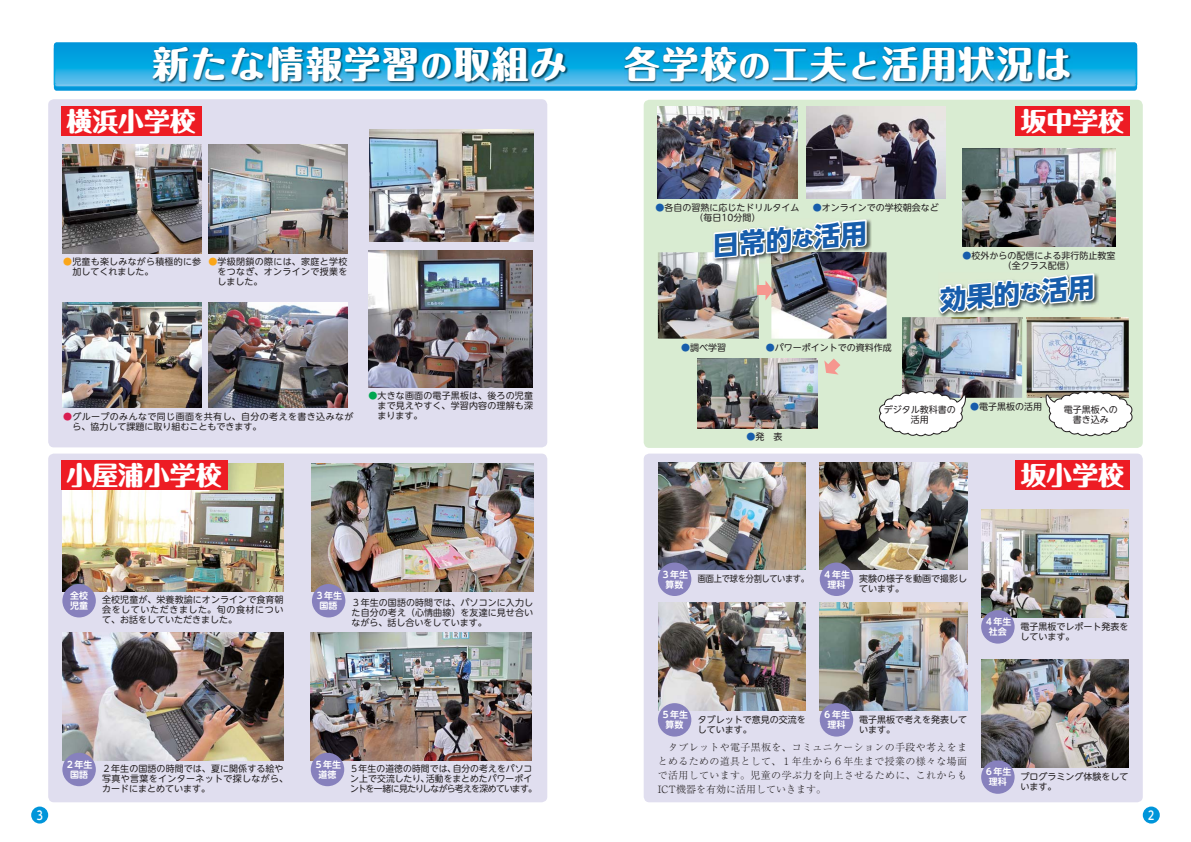
<style>
.page{position:relative;width:1191px;height:842px;background:#fff}
.page>*{position:absolute;margin:0;border:0;box-sizing:border-box;transform-origin:0 0}
.t1{font:36.5px "Maru Fo Pro Heavy 90 pv RKSJ H";letter-spacing:.05em;color:#fff}
.t2{font:26.3px "UD Shin Go Pr 6 Bold 90 pv RKSJ H";color:#175dab}
.t3{font:25.8px "Maru Fo Pro Heavy 90 pv RKSJ H";color:#fff}
.t4{font:12px "UD Shin M Go Pr 6 Medium 90 pv RKSJ H";color:#fff}
.t5{font:10px/14px "Ryumin Pr 6 Light 90 pv RKSJ H";letter-spacing:.035em;color:#231f20;text-align:justify}
.t6{font:9px/10px "UD Shin M Go Pr 6 Regular 90 pv RKSJ H";color:#231f20}
.t7{font:9px/10px "UD Shin M Go Pr 6 Regular 90 pv RKSJ H";letter-spacing:.045em;color:#231f20}
.t8{font:9px/10px "UD Shin M Go Pr 6 De Bold 90 pv RKSJ H";color:#fff;text-align:center}
.t9{font:9px/10px "UD Shin M Go Pr 6 Regular 90 pv RKSJ H";letter-spacing:.025em;color:#231f20}
.t10{font:9px "UD Shin M Go Pr 6 Regular 90 pv RKSJ H";letter-spacing:-.035em;color:#231f20;scale:.91 1}
.s1{font-size:31.5px}
.s2{color:#faa61a}
.s3{color:#d91d52}
.s4{color:#00a650}
.s5{color:#175dab}
.s6{font-size:21.3px}
</style>
<div class="page">
<div style="left:643px;top:100px;width:499px;height:348px;background:#d9ecd2;border-radius:6px"></div>
<div style="left:48px;top:99px;width:499px;height:348px;background:#e0deef;border-radius:6px"></div>
<div style="left:643px;top:454px;width:499px;height:348px;background:#e0deef;border-radius:6px"></div>
<div style="left:48px;top:454px;width:499px;height:348px;background:#e0deef;border-radius:6px"></div>
<div style="left:31px;top:806px;width:17px;height:17px;background:#0095da;border-radius:50%"></div>
<div style="left:1142px;top:806px;width:17px;height:17px;background:#0095da;border-radius:50%"></div>
<svg style="left:54px;top:88px;width:1083px;height:3px;background:#179edd"></svg>
<img style="left:54px;top:43px;width:1083px;height:45px">
<img style="left:55px;top:82px;width:1081px;height:4px">
<img style="left:771px;top:252px;width:115px;height:87px">
<img style="left:658px;top:106px;width:139px;height:92px">
<img style="left:806px;top:106px;width:139px;height:92px">
<img style="left:697px;top:358px;width:120px;height:70px">
<img style="left:658px;top:252px;width:101px;height:87px">
<img style="left:902px;top:317px;width:120px;height:81px">
<img style="left:1026px;top:317px;width:102px;height:81px">
<img style="left:962px;top:148px;width:153px;height:99px">
<img style="left:658px;top:462px;width:148px;height:108px">
<img style="left:981px;top:509px;width:147px;height:108px">
<img style="left:658px;top:602px;width:148px;height:108px">
<img style="left:981px;top:660px;width:147px;height:107px">
<img style="left:369px;top:129px;width:164px;height:113px">
<img style="left:62px;top:632px;width:221px;height:128px">
<img style="left:312px;top:463px;width:221px;height:128px">
<img style="left:311px;top:632px;width:221px;height:128px">
<img style="left:62px;top:463px;width:221px;height:128px">
<img style="left:624px;top:46px;width:448px;height:38px">
<img style="left:152px;top:46px;width:416px;height:38px">
<img style="left:868px;top:219px;width:3px;height:31px">
<img style="left:771px;top:252px;width:100px;height:12px">
<img style="left:712px;top:260px;width:47px;height:4px">
<svg style="left:712px;top:219px;width:156px;height:41px"></svg>
<img style="left:1022px;top:273px;width:77px;height:46px">
<img style="left:938px;top:317px;width:84px;height:2px">
<img style="left:1026px;top:317px;width:73px;height:2px">
<svg style="left:938px;top:273px;width:157px;height:44px"></svg>
<img style="left:62px;top:145px;width:139px;height:108px">
<img style="left:208px;top:145px;width:139px;height:108px">
<img style="left:208px;top:303px;width:139px;height:105px">
<img style="left:62px;top:303px;width:139px;height:105px">
<img style="left:368px;top:250px;width:164px;height:138px">
<div style="left:1015px;top:106px;width:114px;height:30px;background:#ed1c24"></div>
<div style="left:61px;top:106px;width:140px;height:30px;background:#ed1c24"></div>
<div style="left:61px;top:461px;width:166px;height:29px;background:#ed1c24"></div>
<div style="left:1015px;top:461px;width:114px;height:29px;background:#ed1c24"></div>
<div style="left:757px;top:286px;width:10px;height:9px;background:#f6978f"></div>
<svg style="left:765px;top:280px;width:8px;height:20px"></svg>
<svg style="left:824px;top:358px;width:16px;height:17px"></svg>
<div style="left:658px;top:562px;width:33px;height:34px;background:#8781bd;border-radius:50%"></div>
<div style="left:62px;top:584px;width:34px;height:33px;background:#8781bd;border-radius:50%"></div>
<div style="left:312px;top:584px;width:33px;height:33px;background:#8781bd;border-radius:50%"></div>
<div style="left:62px;top:753px;width:34px;height:33px;background:#8781bd;border-radius:50%"></div>
<div style="left:311px;top:753px;width:33px;height:33px;background:#8781bd;border-radius:50%"></div>
<div style="left:658px;top:703px;width:33px;height:33px;background:#8781bd;border-radius:50%"></div>
<div style="left:981px;top:610px;width:33px;height:34px;background:#8781bd;border-radius:50%"></div>
<div style="left:981px;top:760px;width:33px;height:34px;background:#8781bd;border-radius:50%"></div>
<img style="left:819px;top:462px;width:148px;height:108px">
<img style="left:819px;top:602px;width:148px;height:108px">
<div style="left:819px;top:562px;width:34px;height:34px;background:#8781bd;border-radius:50%"></div>
<div style="left:819px;top:703px;width:34px;height:33px;background:#8781bd;border-radius:50%"></div>
<svg style="left:879px;top:390px;width:88px;height:47px"></svg>
<svg style="left:1045px;top:390px;width:88px;height:47px"></svg>
<h1 class="t1" style="left:152px;top:50px;width:416px">新たな情報学習<span class="s1">の</span>取組み</h1>
<h1 class="t1" style="left:624px;top:50px;width:449px">各学校<span class="s1">の</span>工夫<span class="s1">と</span>活用状況は</h1>
<h3 class="t3" style="left:67px;top:111px;width:130px">横浜小学校</h3>
<h3 class="t3" style="left:1020px;top:111px;width:105px">坂中学校</h3>
<p class="t9" style="left:72px;top:258px;width:130px;text-indent:-9px"><span class="s2">●</span>児童も楽しみながら積極的に参加してくれました。</p>
<p class="t6" style="left:217px;top:258px;width:131px;text-align:justify;text-indent:-9px"><span class="s2">●</span>学級閉鎖の際には、家庭と学校をつなぎ、オンラインで授業をしました。</p>
<p class="t7" style="left:72px;top:413px;width:283px;text-indent:-9px"><span class="s3">●</span>グループのみんなで同じ画面を共有し、自分の考えを書き込みながら、協力して課題に取り組むこともできます。</p>
<p class="t6" style="left:377px;top:392px;width:157px;text-align:justify;text-indent:-9px"><span class="s4">●</span> 大きな画面の電子黒板は、後ろの児童まで見えやすく、学習内容の理解も深まります。</p>
<p class="t6" style="left:655px;top:203px;width:146px;text-align:center"><span class="s5">●</span>各自の習熟に応じたドリルタイム（毎日10分間）</p>
<p class="t6" style="left:813px;top:203px;width:127px"><span class="s5">●</span>オンラインでの学校朝会など</p>
<h2 class="t2" style="left:710px;top:236px;width:157px;rotate:-5deg">日常的<span class="s6">な</span>活用</h2>
<p class="t6" style="left:962px;top:252px;width:155px;text-align:center"><span class="s5">●</span>校外からの配信による非行防止教室（全クラス配信）</p>
<p class="t6" style="left:681px;top:344px;width:46px"><span class="s5">●</span>調べ学習</p>
<p class="t6" style="left:766px;top:344px;width:127px"><span class="s5">●</span>パワーポイントでの資料作成</p>
<h2 class="t2" style="left:938px;top:290px;width:157px;rotate:-5deg">効果的<span class="s6">な</span>活用</h2>
<p class="t6" style="left:746px;top:432px;width:37px"><span class="s5">●</span>発　表</p>
<p class="t6" style="left:970px;top:403px;width:73px"><span class="s5">●</span>電子黒板の活用</p>
<p class="t6" style="left:884px;top:406px;width:73px;text-align:center">デジタル教科書の活用</p>
<p class="t6" style="left:1063px;top:406px;width:55px;text-align:center">電子黒板への書き込み</p>
<h3 class="t3" style="left:67px;top:466px;width:156px">小屋浦小学校</h3>
<h3 class="t3" style="left:1020px;top:466px;width:105px">坂小学校</h3>
<p class="t8" style="left:70px;top:592px;width:19px;text-align:left">全校児童</p>
<p class="t8" style="left:315px;top:592px;width:28px">３年生国語</p>
<p class="t6" style="left:102px;top:596px;width:183px;text-align:justify">全校児童が、栄養教諭にオンラインで食育朝会をしていただきました。旬の食材について、お話をしていただきました。</p>
<p class="t6" style="left:352px;top:598px;width:183px;text-align:justify">３年生の国語の時間では、パソコンに入力した自分の考え（心情曲線）を友達に見せ合いながら、話し合いをしています。</p>
<p class="t8" style="left:661px;top:570px;width:28px">３年生算数</p>
<p class="t10" style="left:697px;top:575px;width:124px">画面上で球を分割しています。</p>
<p class="t8" style="left:823px;top:570px;width:28px">４年生理科</p>
<p class="t6" style="left:859px;top:575px;width:109px">実験の様子を動画で撮影しています。</p>
<p class="t8" style="left:984px;top:618px;width:28px">４年生社会</p>
<p class="t6" style="left:1020px;top:623px;width:110px">電子黒板でレポート発表をしています。</p>
<p class="t8" style="left:66px;top:761px;width:28px">２年生国語</p>
<p class="t8" style="left:314px;top:761px;width:28px">５年生道徳</p>
<p class="t6" style="left:102px;top:765px;width:187px">２年生の国語の時間では、夏に関係する絵や写真や言葉をインターネットで探しながら、カードにまとめています。</p>
<p class="t6" style="left:350px;top:765px;width:189px">５年生の道徳の時間では、自分の考えをパソコン上で交流したり、活動をまとめたパワーポイントを一緒に見たりしながら考えを深めています。</p>
<p class="t8" style="left:661px;top:711px;width:28px">５年生算数</p>
<p class="t8" style="left:823px;top:711px;width:28px">６年生理科</p>
<p class="t6" style="left:698px;top:716px;width:109px">タブレットで意見の交流をしています。</p>
<p class="t5" style="left:658px;top:741px;width:311px">　タブレットや電子黒板を、コミュニケーションの手段や考えをまとめるための道具として、１年生から６年生まで授業の様々な場面で活用しています。児童の学ぶ力を向上させるために、これからもICT機器を有効に活用していきます。</p>
<p class="t6" style="left:859px;top:716px;width:109px">電子黒板で考えを発表しています。</p>
<p class="t8" style="left:984px;top:768px;width:28px">６年生理科</p>
<p class="t6" style="left:1020px;top:773px;width:110px">プログラミング体験をしています。</p>
<h3 class="t4" style="left:37px;top:810px;width:7px">3</h3>
<h3 class="t4" style="left:1148px;top:810px;width:7px">2</h3>
</div>
